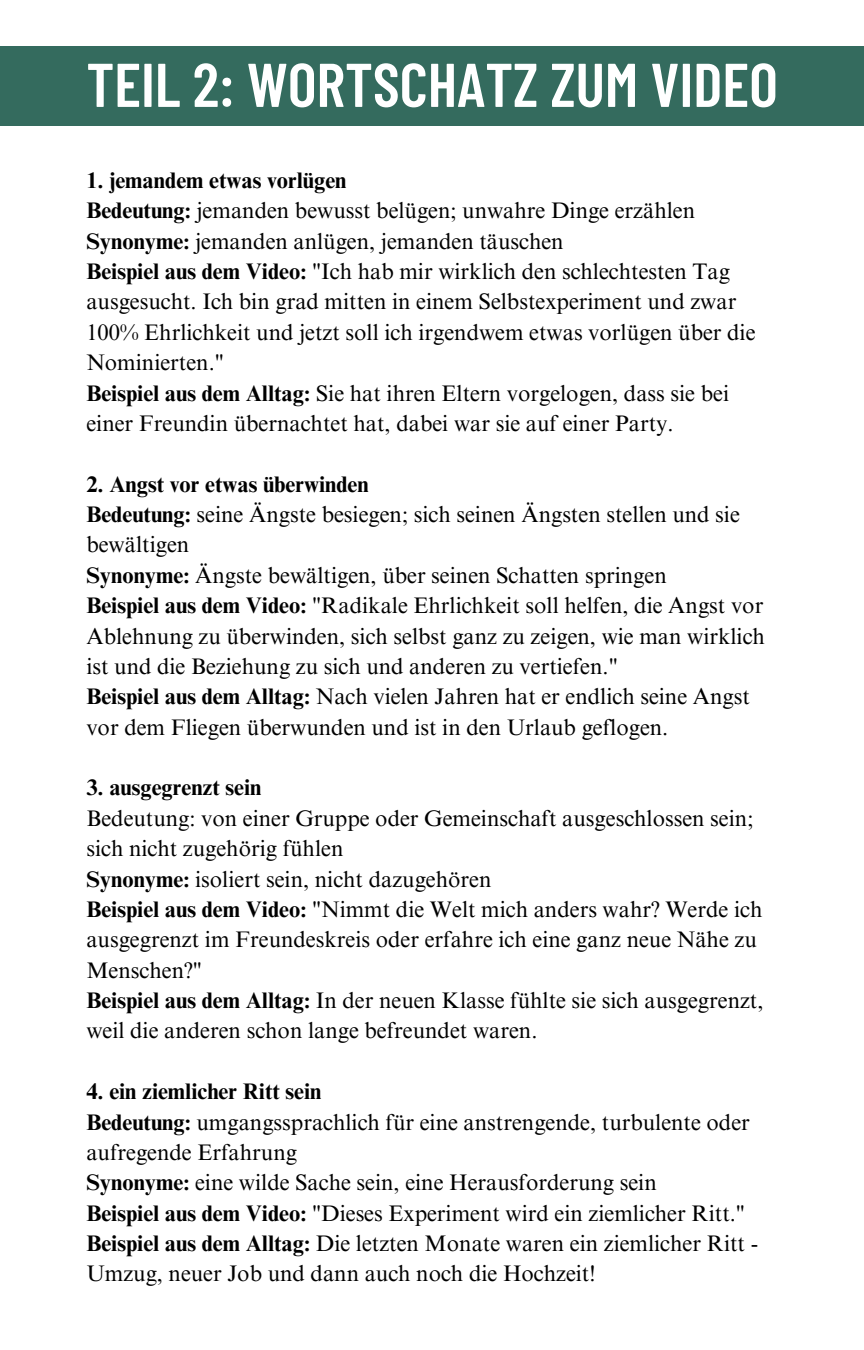
<style>
.page{position:relative;width:864px;height:1350px;background:#fff}
.page>*{position:absolute;margin:0;border:0;box-sizing:border-box;transform-origin:0 0}
.t1{font:600 61.65px "Barlow Condensed";color:#fff}
.t2{font:22.5px/30.4px "Times NRMT Pro";color:#000}
.t3{font:700 22.5px "Times NRMT Pro";color:#000}
.s1{font-weight:700}
</style>
<div class="page">
<div style="left:0;top:47px;width:864px;height:79px;background:#346b5e"></div>
<h1 class="t1" style="left:86px;top:45px;width:693px">TEIL 2: WORTSCHATZ ZUM VIDEO</h1>
<p class="t3" style="left:86px;top:172px;width:262px">1. jemandem etwas vorlügen</p>
<p class="t2" style="left:86px;top:198px;width:610px"><span class="s1">Bedeutung:</span> jemanden bewusst belügen; unwahre Dinge erzählen</p>
<p class="t2" style="left:86px;top:229px;width:479px"><span class="s1">Synonyme:</span> jemanden anlügen, jemanden täuschen</p>
<p class="t2" style="left:86px;top:259px;width:671px"><span class="s1">Beispiel aus dem Video:</span> "Ich hab mir wirklich den schlechtesten Tag ausgesucht. Ich bin grad mitten in einem Selbstexperiment und zwar 100% Ehrlichkeit und jetzt soll ich irgendwem etwas vorlügen über die Nominierten."</p>
<p class="t2" style="left:86px;top:380px;width:644px"><span class="s1">Beispiel aus dem Alltag:</span> Sie hat ihren Eltern vorgelogen, dass sie bei einer Freundin übernachtet hat, dabei war sie auf einer Party.</p>
<p class="t3" style="left:86px;top:475px;width:284px">2. Angst vor etwas überwinden</p>
<p class="t2" style="left:86px;top:502px;width:655px"><span class="s1">Bedeutung:</span> seine Ängste besiegen; sich seinen Ängsten stellen und sie bewältigen</p>
<p class="t2" style="left:86px;top:563px;width:582px"><span class="s1">Synonyme:</span> Ängste bewältigen, über seinen Schatten springen</p>
<p class="t2" style="left:86px;top:593px;width:680px;text-align:justify"><span class="s1">Beispiel aus dem Video:</span> "Radikale Ehrlichkeit soll helfen, die Angst vor Ablehnung zu überwinden, sich selbst ganz zu zeigen, wie man wirklich ist und die Beziehung zu sich und anderen zu vertiefen."</p>
<p class="t2" style="left:86px;top:684px;width:665px"><span class="s1">Beispiel aus dem Alltag:</span> Nach vielen Jahren hat er endlich seine Angst vor dem Fliegen überwunden und ist in den Urlaub geflogen.</p>
<p class="t3" style="left:86px;top:779px;width:177px">3. ausgegrenzt sein</p>
<p class="t2" style="left:86px;top:806px;width:669px">Bedeutung: von einer Gruppe oder Gemeinschaft ausgeschlossen sein; sich nicht zugehörig fühlen</p>
<p class="t2" style="left:86px;top:866px;width:407px"><span class="s1">Synonyme:</span> isoliert sein, nicht dazugehören</p>
<p class="t2" style="left:86px;top:897px;width:678px"><span class="s1">Beispiel aus dem Video:</span> "Nimmt die Welt mich anders wahr? Werde ich ausgegrenzt im Freundeskreis oder erfahre ich eine ganz neue Nähe zu<br>Menschen?"</p>
<p class="t2" style="left:86px;top:988px;width:679px"><span class="s1">Beispiel aus dem Alltag:</span> In der neuen Klasse fühlte sie sich ausgegrenzt, weil die anderen schon lange befreundet waren.</p>
<p class="t3" style="left:86px;top:1083px;width:237px">4. ein ziemlicher Ritt sein</p>
<p class="t2" style="left:86px;top:1109px;width:665px"><span class="s1">Bedeutung:</span> umgangssprachlich für eine anstrengende, turbulente oder aufregende Erfahrung</p>
<p class="t2" style="left:86px;top:1170px;width:572px"><span class="s1">Synonyme:</span> eine wilde Sache sein, eine Herausforderung sein</p>
<p class="t2" style="left:86px;top:1201px;width:660px"><span class="s1">Beispiel aus dem Video:</span> "Dieses Experiment wird ein ziemlicher Ritt."</p>
<p class="t2" style="left:86px;top:1231px;width:673px"><span class="s1">Beispiel aus dem Alltag:</span> Die letzten Monate waren ein ziemlicher Ritt -<br>Umzug, neuer Job und dann auch noch die Hochzeit!</p>
</div>
